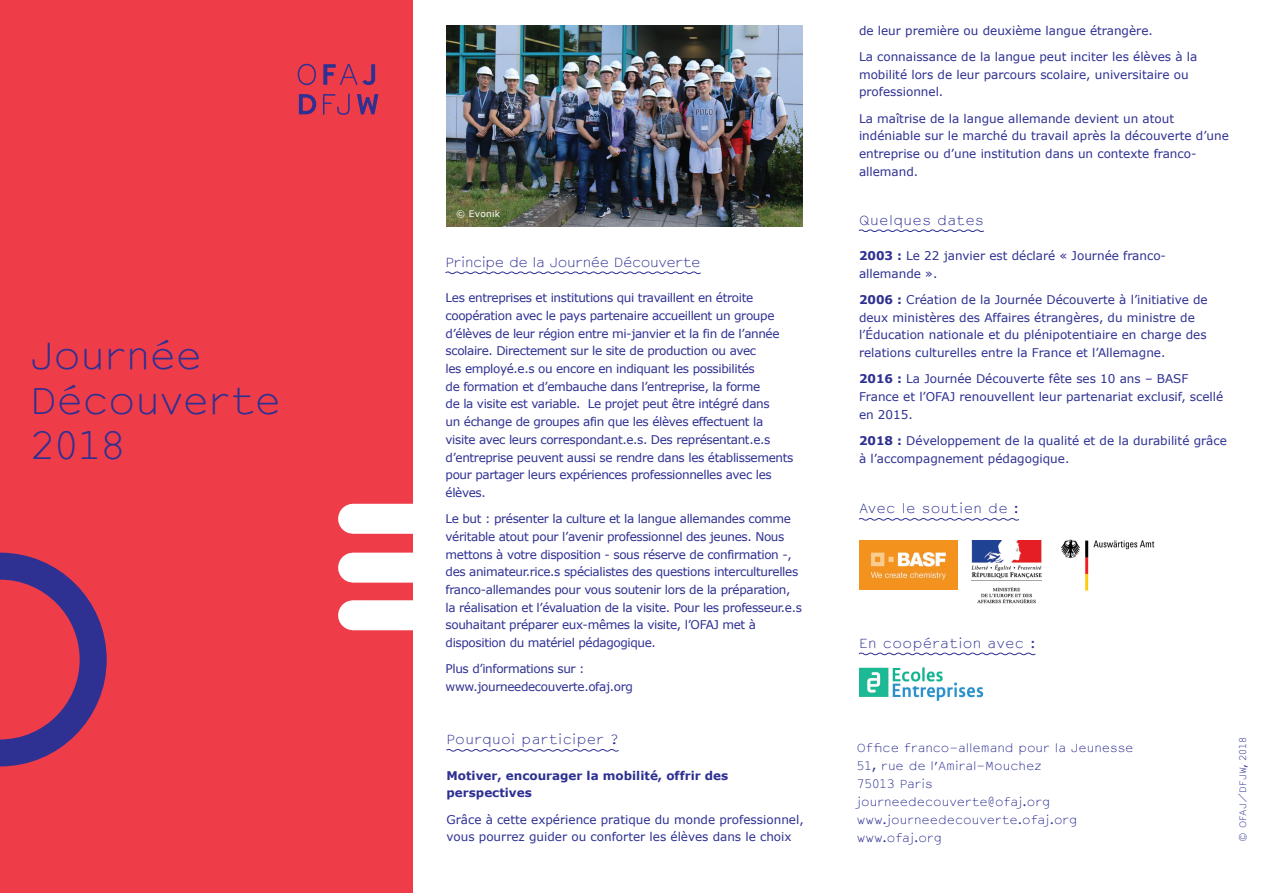
<style>
.page{position:relative;width:1263px;height:893px;background:#fff}
.page>*{position:absolute;margin:0;border:0;box-sizing:border-box;transform-origin:0 0}
.t1{font:300 36px/45px "Courier Sans";letter-spacing:-.01em;color:#2e3092}
.t2{font:300 12.75px "Courier Sans";letter-spacing:.03em;color:#2e3092}
.t3{font:300 12.75px "Courier Sans";letter-spacing:-.03em;color:#2e3092}
.t4{font:12px/17.7px "Verdana";letter-spacing:-.03em;color:#2e3092}
.t5{font:12px/17.7px "Verdana";color:#2e3092}
.t6{font:700 12px/17.7px "Verdana";color:#2e3092}
.t7{font:300 11.25px/18px "Courier Sans";color:#2e3092}
.t8{font:300 9px "Courier Sans";letter-spacing:-.01em;color:#2e3092}
.t9{font:9px "Verdana";letter-spacing:.03em;color:#fff}
.s1{font-weight:700}
</style>
<div class="page">
<div style="left:0;top:0;width:412px;height:893px;background:#ee3d49"></div>
<svg style="left:0;top:553px;width:107px;height:213px"></svg>
<div style="left:353px;top:504px;width:112px;height:30px;background:#fff"></div>
<div style="left:353px;top:553px;width:112px;height:30px;background:#fff"></div>
<div style="left:353px;top:600px;width:112px;height:30px;background:#fff"></div>
<svg style="left:299px;top:94px;width:17px;height:20px"></svg>
<svg style="left:323px;top:93px;width:27px;height:22px"></svg>
<svg style="left:357px;top:94px;width:21px;height:20px"></svg>
<svg style="left:298px;top:64px;width:18px;height:21px"></svg>
<svg style="left:323px;top:64px;width:52px;height:21px"></svg>
<svg style="left:446px;top:749px;width:173px;height:3px"></svg>
<svg style="left:858px;top:652px;width:178px;height:4px"></svg>
<svg style="left:858px;top:518px;width:161px;height:3px"></svg>
<img style="left:859px;top:667px;width:125px;height:34px">
<img style="left:859px;top:540px;width:98px;height:49px">
<img style="left:972px;top:540px;width:70px;height:64px">
<img style="left:1060px;top:539px;width:95px;height:52px">
<svg style="left:445px;top:271px;width:256px;height:4px"></svg>
<img style="left:446px;top:26px;width:357px;height:200px">
<svg style="left:858px;top:229px;width:126px;height:3px"></svg>
<h1 class="t1" style="left:30px;top:332px;width:253px">Journée<br>Découverte<br>2018</h1>
<p class="t9" style="left:456px;top:207px;width:45px">© Evonik</p>
<p class="t3" style="left:446px;top:253px;width:256px">Principe de la Journée Découverte</p>
<p class="t4" style="left:446px;top:289px;width:349px">Les entreprises et institutions qui travaillent en étroite coopération avec le pays partenaire accueillent un groupe d’élèves de leur région entre mi-janvier et la fin de l’année scolaire. Directement sur le site de production ou avec<br>les employé.e.s ou encore en indiquant les possibilités<br>de formation et d’embauche dans l’entreprise, la forme<br>de la visite est variable. Le projet peut être intégré dans<br>un échange de groupes afin que les élèves effectuent la visite avec leurs correspondant.e.s. Des représentant.e.s d’entreprise peuvent aussi se rendre dans les établissements pour partager leurs expériences professionnelles avec les élèves.</p>
<p class="t4" style="left:446px;top:510px;width:358px">Le but : présenter la culture et la langue allemandes comme véritable atout pour l’avenir professionnel des jeunes. Nous mettons à votre disposition - sous réserve de confirmation -, des animateur.rice.s spécialistes des questions interculturelles franco-allemandes pour vous soutenir lors de la préparation, la réalisation et l’évaluation de la visite. Pour les professeur.e.s souhaitant préparer eux-mêmes la visite, l’OFAJ met à disposition du matériel pédagogique.</p>
<p class="t4" style="left:446px;top:660px;width:189px">Plus d’informations sur : www.journeedecouverte.ofaj.org</p>
<p class="t2" style="left:446px;top:730px;width:173px">Pourquoi participer ?</p>
<p class="t6" style="left:446px;top:766px;width:283px">Motiver, encourager la mobilité, offrir des perspectives</p>
<p class="t5" style="left:446px;top:810px;width:359px">Grâce à cette expérience pratique du monde professionnel, vous pourrez guider ou conforter les élèves dans le choix</p>
<p class="t5" style="left:859px;top:17px;width:340px;line-height:26.2px">de leur première ou deuxième langue étrangère.<br>La connaissance de la langue peut inciter les élèves à la</p>
<p class="t5" style="left:859px;top:65px;width:331px">mobilité lors de leur parcours scolaire, universitaire ou professionnel.</p>
<p class="t5" style="left:859px;top:109px;width:371px">La maîtrise de la langue allemande devient un atout indéniable sur le marché du travail après la découverte d’une entreprise ou d’une institution dans un contexte franco&shy;allemand.</p>
<p class="t2" style="left:859px;top:211px;width:126px">Quelques dates</p>
<p class="t5" style="left:859px;top:247px;width:309px"><span class="s1">2003 :</span> Le 22 janvier est déclaré « Journée franco&shy;allemande ».</p>
<p class="t5" style="left:859px;top:291px;width:350px"><span class="s1">2006 :</span> Création de la Journée Découverte à l’initiative de deux ministères des Affaires étrangères, du ministre de l’Éducation nationale et du plénipotentiaire en charge des relations culturelles entre la France et l’Allemagne.</p>
<p class="t5" style="left:859px;top:370px;width:366px"><span class="s1">2016 :</span> La Journée Découverte fête ses 10 ans – BASF<br>France et l’OFAJ renouvellent leur partenariat exclusif, scellé en 2015.</p>
<p class="t5" style="left:859px;top:432px;width:369px"><span class="s1">2018 :</span> Développement de la qualité et de la durabilité grâce à l’accompagnement pédagogique.</p>
<p class="t2" style="left:859px;top:499px;width:161px">Avec le soutien de :</p>
<p class="t2" style="left:859px;top:634px;width:178px">En coopération avec :</p>
<p class="t7" style="left:857px;top:739px;width:278px">Office franco-allemand pour la Jeunesse<br>51, rue de l’Amiral-Mouchez<br>75013 Paris<br>journeedecouverte@ofaj.org www.journeedecouverte.ofaj.org www.ofaj.org</p>
<p class="t8" style="left:1236px;top:842px;width:107px;rotate:-90deg">© OFAJ/DFJW, 2018</p>
</div>
